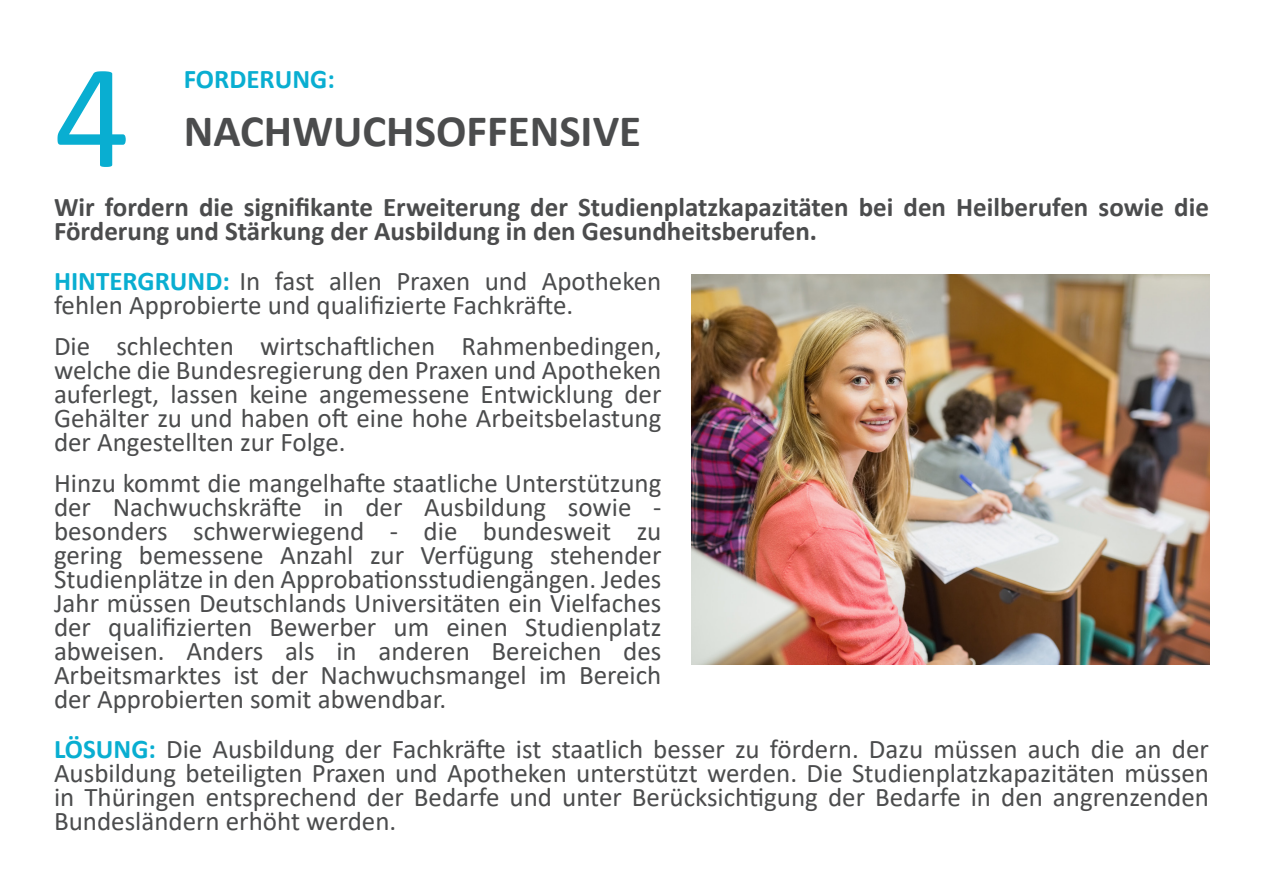
<style>
.page{position:relative;width:1263px;height:893px;background:#fff}
.page>*{position:absolute;margin:0;border:0;box-sizing:border-box;transform-origin:0 0}
.t1{font:150px "Calibri";color:#09aed1}
._45pt_Reg_Lea_50{font:700 45px "Calibri";color:#4b4c4d}
._12pt_Reg_Lea_16{font:27px/24px "Calibri";color:#4b4c4d;text-align:justify}
._12pt_Reg_Lea_16-2{font:700 27px/24px "Calibri";color:#4b4c4d}
._45pt_Reg_Lea_50-2{font:700 27px "Calibri";color:#09aed1}
.s1{font-weight:700;color:#09aed1}
</style>
<div class="page">
<img style="left:691px;top:275px;width:518px;height:389px">
<p class="t1" style="left:54px;top:13px;width:78px">4</p>
<p class="_45pt_Reg_Lea_50-2" style="left:184px;top:60px;width:153px">FORDERUNG:</p>
<p class="_45pt_Reg_Lea_50" style="left:184px;top:99px;width:459px">NACHWUCHSOFFENSIVE</p>
<p class="_12pt_Reg_Lea_16-2" style="left:54px;top:195px;width:1156px">Wir fordern die signifikante Erweiterung der Studienplatzkapazitäten bei den Heilberufen sowie die<br>Förderung und Stärkung der Ausbildung in den Gesundheitsberufen.</p>
<p class="_12pt_Reg_Lea_16" style="left:54px;top:268px;width:609px"><span class="s1">HINTERGRUND:</span> In fast allen Praxen und Apotheken fehlen Approbierte und qualifizierte Fachkräfte.</p>
<p class="_12pt_Reg_Lea_16" style="left:54px;top:333px;width:609px">Die schlechten wirtschaftlichen Rahmenbedingen, welche die Bundesregierung den Praxen und Apotheken auferlegt, lassen keine angemessene Entwicklung der Gehälter zu und haben oft eine hohe Arbeitsbelastung der Angestellten zur Folge.</p>
<p class="_12pt_Reg_Lea_16" style="left:54px;top:470px;width:609px">Hinzu kommt die mangelhafte staatliche Unterstützung der Nachwuchskräfte in der Ausbildung sowie - besonders schwerwiegend - die bundesweit zu gering bemessene Anzahl zur Verfügung stehender Studienplätze in den Approbationsstudiengängen. Jedes Jahr müssen Deutschlands Universitäten ein Vielfaches der qualifizierten Bewerber um einen Studienplatz abweisen. Anders als in anderen Bereichen des Arbeitsmarktes ist der Nachwuchsmangel im Bereich der Approbierten somit abwendbar.</p>
<p class="_12pt_Reg_Lea_16" style="left:54px;top:736px;width:1156px"><span class="s1">LÖSUNG:</span> Die Ausbildung der Fachkräfte ist staatlich besser zu fördern. Dazu müssen auch die an der Ausbildung beteiligten Praxen und Apotheken unterstützt werden. Die Studienplatzkapazitäten müssen in Thüringen entsprechend der Bedarfe und unter Berücksichtigung der Bedarfe in den angrenzenden Bundesländern erhöht werden.</p>
</div>
